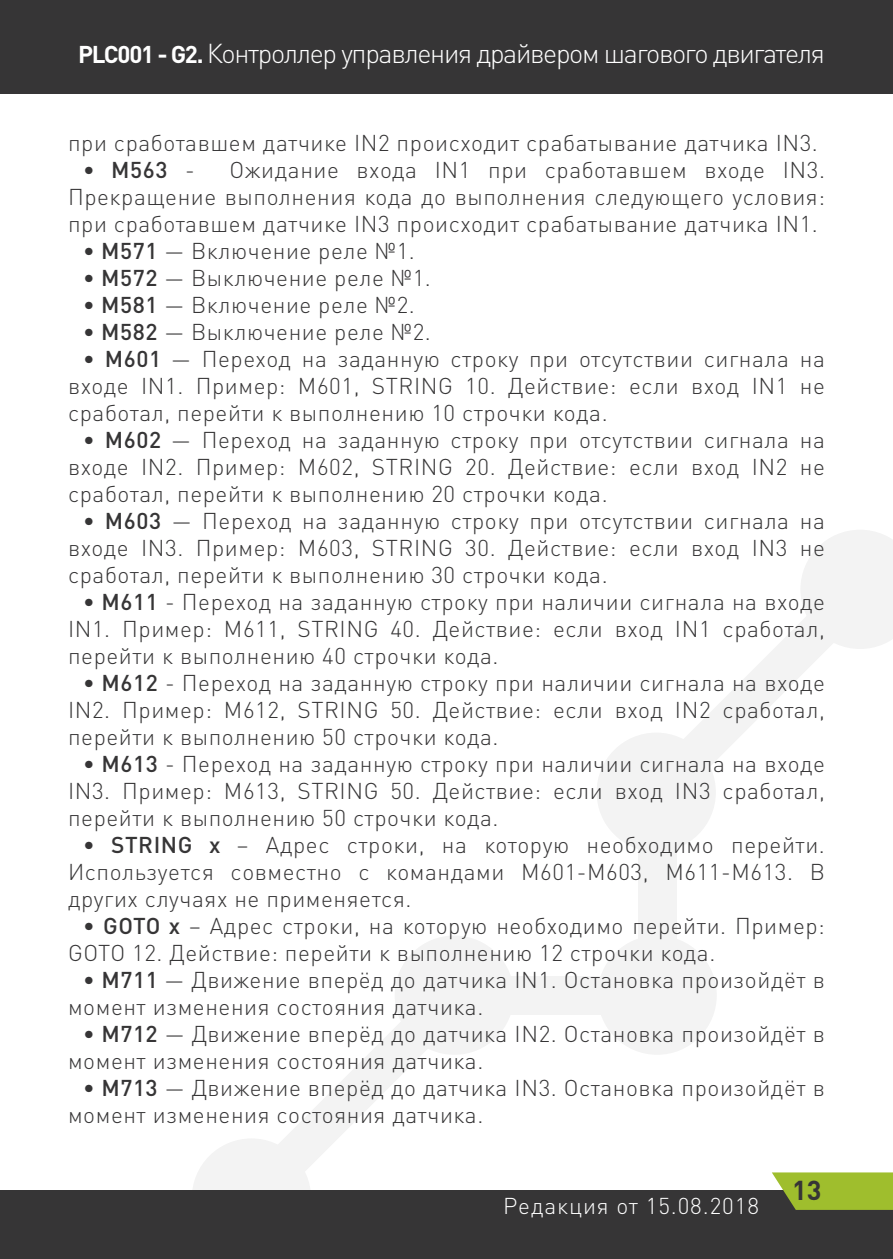
<style>
.page{position:relative;width:893px;height:1259px;background:#fff}
.page>*{position:absolute;margin:0;border:0;box-sizing:border-box;transform-origin:0 0}
.t1{font:300 27px "DIN Pro";letter-spacing:-.05em;color:#fff}
.t2{font:700 27px "DIN Pro";color:#363536}
.Пт_10{font:300 22.8px/27px "DIN Pro";letter-spacing:.025em;color:#363536;text-align:justify}
.t3{font:300 22.8px "DIN Pro";letter-spacing:.04em;color:#fff}
.Пт_10-2{font:500 22.8px "DIN Pro";color:#363536}
.s1{font-weight:700;font-size:24px}
.s2{font-weight:300}
.s3{font-weight:500}
</style>
<div class="page">
<div style="left:395px;top:935px;width:119px;height:119px;background:#f3f3f3;border-radius:50%"></div>
<div style="left:597px;top:732px;width:119px;height:120px;background:#f3f3f3;border-radius:50%"></div>
<div style="left:597px;top:935px;width:120px;height:119px;background:#f3f3f3;border-radius:50%"></div>
<div style="left:192px;top:1138px;width:119px;height:119px;background:#f3f3f3;border-radius:50%"></div>
<div style="left:638px;top:792px;width:39px;height:203px;background:#f3f3f3"></div>
<div style="left:464px;top:976px;width:203px;height:38px;background:#f3f3f3"></div>
<svg style="left:676px;top:530px;width:217px;height:236px"></svg>
<svg style="left:268px;top:1002px;width:212px;height:169px"></svg>
<div style="left:0;top:0;width:893px;height:94px;background:#363536"></div>
<div style="left:0;top:1190px;width:893px;height:69px;background:#363536"></div>
<svg style="left:772px;top:1172px;width:121px;height:38px;background:#99b534"></svg>
<p class="t1" style="left:78px;top:35px;width:748px"><span class="s1">PLC001 - G2.</span> Контроллер управления драйвером шагового двигателя</p>
<p class="Пт_10" style="left:68px;top:128px;width:751px">при сработавшем датчике IN2 происходит срабатывание датчика IN3.</p>
<p class="Пт_10-2" style="left:83px;top:154px;width:113px">• М563 <span class="s2">-</span></p>
<p class="Пт_10" style="left:68px;top:155px;width:758px;text-indent:162px">Ожидание входа IN1 при сработавшем входе IN3.<br>Прекращение выполнения кода до выполнения следующего условия: при сработавшем датчике IN3 происходит срабатывание датчика IN1.</p>
<p class="Пт_10" style="left:83px;top:236px;width:333px"><span class="s3">• М571</span> — Включение реле №1.</p>
<p class="Пт_10" style="left:83px;top:263px;width:349px"><span class="s3">• М572</span> — Выключение реле №1.</p>
<p class="Пт_10" style="left:83px;top:290px;width:333px"><span class="s3">• М581</span> — Включение реле №2.</p>
<p class="Пт_10" style="left:83px;top:317px;width:349px"><span class="s3">• М582</span> — Выключение реле №2.</p>
<p class="Пт_10" style="left:68px;top:344px;width:758px;text-indent:15px"><span class="s3">• М601</span> — Переход на заданную строку при отсутствии сигнала на входе IN1. Пример: M601, STRING 10. Действие: если вход IN1 не сработал, перейти к выполнению 10 строчки кода.</p>
<p class="Пт_10" style="left:68px;top:425px;width:758px;text-indent:15px"><span class="s3">• М602</span> — Переход на заданную строку при отсутствии сигнала на входе IN2. Пример: M602, STRING 20. Действие: если вход IN2 не сработал, перейти к выполнению 20 строчки кода.</p>
<p class="Пт_10" style="left:68px;top:506px;width:758px;text-indent:15px"><span class="s3">• М603</span> — Переход на заданную строку при отсутствии сигнала на входе IN3. Пример: M603, STRING 30. Действие: если вход IN3 не сработал, перейти к выполнению 30 строчки кода.</p>
<p class="Пт_10" style="left:68px;top:587px;width:758px;text-indent:15px"><span class="s3">• М611</span> - Переход на заданную строку при наличии сигнала на входе IN1. Пример: M611, STRING 40. Действие: если вход IN1 сработал, перейти к выполнению 40 строчки кода.</p>
<p class="Пт_10" style="left:68px;top:668px;width:758px;text-indent:15px"><span class="s3">• М612</span> - Переход на заданную строку при наличии сигнала на входе IN2. Пример: M612, STRING 50. Действие: если вход IN2 сработал, перейти к выполнению 50 строчки кода.</p>
<p class="Пт_10" style="left:68px;top:749px;width:758px;text-indent:15px"><span class="s3">• М613</span> - Переход на заданную строку при наличии сигнала на входе IN3. Пример: M613, STRING 50. Действие: если вход IN3 сработал, перейти к выполнению 50 строчки кода.</p>
<p class="Пт_10" style="left:68px;top:830px;width:758px;text-indent:15px"><span class="s3">• STRING x</span> – Адрес строки, на которую необходимо перейти.<br>Используется совместно с командами М601-М603, М611-М613. В других случаях не применяется.</p>
<p class="Пт_10" style="left:68px;top:911px;width:758px;text-indent:15px"><span class="s3">• GOTO x</span> – Адрес строки, на которую необходимо перейти. Пример:<br>GOTO 12. Действие: перейти к выполнению 12 строчки кода.</p>
<p class="Пт_10" style="left:68px;top:965px;width:758px;text-indent:15px"><span class="s3">• М711</span> — Движение вперёд до датчика IN1. Остановка произойдёт в момент изменения состояния датчика.</p>
<p class="Пт_10" style="left:68px;top:1019px;width:758px;text-indent:15px"><span class="s3">• М712</span> — Движение вперёд до датчика IN2. Остановка произойдёт в момент изменения состояния датчика.</p>
<p class="Пт_10" style="left:68px;top:1073px;width:758px;text-indent:15px"><span class="s3">• М713</span> — Движение вперёд до датчика IN3. Остановка произойдёт в момент изменения состояния датчика.</p>
<p class="t3" style="left:503px;top:1190px;width:257px">Редакция от 15.08.2018</p>
<p class="t2" style="left:792px;top:1171px;width:31px">13</p>
</div>
